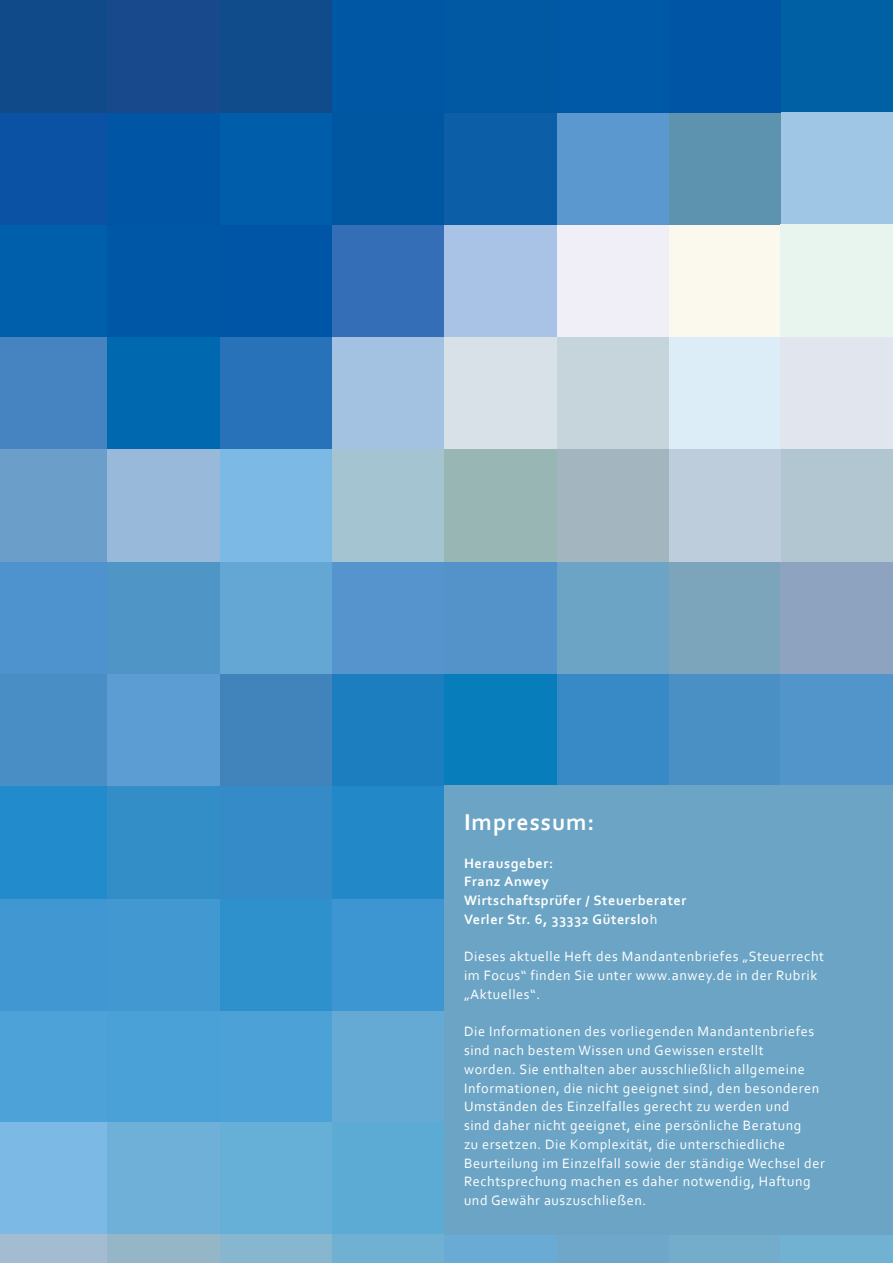
<style>
.page{position:relative;width:893px;height:1263px;background:#fff}
.page>*{position:absolute;margin:0;border:0;box-sizing:border-box;transform-origin:0 0}
.t1{font:700 24px "Corbel";color:#fff}
.t2{font:14.25px/18.8px "Corbel";letter-spacing:.04em;color:#fff}
.t3{font:700 14.25px/18.8px "Corbel";letter-spacing:.04em;color:#fff}
.s1{font-weight:400}
</style>
<div class="page">
<div style="left:781px;top:0;width:112px;height:112px;background:#0060a4"></div>
<div style="left:668px;top:1235px;width:113px;height:28px;background:#74adcc"></div>
<div style="left:556px;top:1235px;width:112px;height:28px;background:#6fa7cb"></div>
<div style="left:444px;top:1235px;width:112px;height:28px;background:#69abd5"></div>
<div style="left:332px;top:1010px;width:112px;height:113px;background:#64aad4"></div>
<div style="left:332px;top:1123px;width:112px;height:112px;background:#5babd5"></div>
<div style="left:332px;top:1235px;width:112px;height:28px;background:#70b0d3"></div>
<div style="left:219px;top:1010px;width:113px;height:113px;background:#4ca1d7"></div>
<div style="left:219px;top:1123px;width:113px;height:112px;background:#66afd7"></div>
<div style="left:219px;top:1235px;width:113px;height:28px;background:#87b6cf"></div>
<div style="left:0;top:1010px;width:107px;height:113px;background:#4da3d7"></div>
<div style="left:107px;top:1010px;width:112px;height:113px;background:#4aa1d8"></div>
<div style="left:0;top:1123px;width:107px;height:112px;background:#7cbae5"></div>
<div style="left:107px;top:1123px;width:112px;height:112px;background:#6eb0d7"></div>
<div style="left:0;top:1235px;width:107px;height:28px;background:#a3bcd2"></div>
<div style="left:107px;top:1235px;width:112px;height:28px;background:#95b6c7"></div>
<div style="left:332px;top:898px;width:112px;height:112px;background:#3d95d1"></div>
<div style="left:219px;top:898px;width:113px;height:112px;background:#2f91cc"></div>
<div style="left:0;top:898px;width:107px;height:112px;background:#4097d1"></div>
<div style="left:107px;top:898px;width:112px;height:112px;background:#4299d1"></div>
<div style="left:332px;top:786px;width:112px;height:112px;background:#2388c8"></div>
<div style="left:219px;top:786px;width:113px;height:112px;background:#348bc7"></div>
<div style="left:0;top:786px;width:107px;height:112px;background:#218bcb"></div>
<div style="left:107px;top:786px;width:112px;height:112px;background:#338ec8"></div>
<div style="left:668px;top:674px;width:113px;height:112px;background:#4b90c4"></div>
<div style="left:556px;top:674px;width:112px;height:112px;background:#388ac7"></div>
<div style="left:444px;top:674px;width:112px;height:112px;background:#087dbc"></div>
<div style="left:332px;top:674px;width:112px;height:112px;background:#1c7ebe"></div>
<div style="left:219px;top:674px;width:113px;height:112px;background:#4184bc"></div>
<div style="left:0;top:674px;width:107px;height:112px;background:#498ec5"></div>
<div style="left:107px;top:674px;width:112px;height:112px;background:#5c9dd4"></div>
<div style="left:668px;top:561px;width:113px;height:113px;background:#7ca4bb"></div>
<div style="left:556px;top:561px;width:112px;height:113px;background:#6ba4c4"></div>
<div style="left:444px;top:561px;width:112px;height:113px;background:#5492ca"></div>
<div style="left:332px;top:561px;width:112px;height:113px;background:#5694cd"></div>
<div style="left:219px;top:561px;width:113px;height:113px;background:#64a7d5"></div>
<div style="left:0;top:561px;width:107px;height:113px;background:#4e92ce"></div>
<div style="left:107px;top:561px;width:112px;height:113px;background:#4f95c5"></div>
<div style="left:781px;top:674px;width:112px;height:112px;background:#5195ca"></div>
<div style="left:781px;top:561px;width:112px;height:113px;background:#8ea3bf"></div>
<div style="left:781px;top:449px;width:112px;height:112px;background:#b1c6d1"></div>
<div style="left:668px;top:449px;width:113px;height:112px;background:#becddc"></div>
<div style="left:556px;top:449px;width:112px;height:112px;background:#a3b5be"></div>
<div style="left:444px;top:449px;width:112px;height:112px;background:#97b6b4"></div>
<div style="left:332px;top:449px;width:112px;height:112px;background:#a5c4d1"></div>
<div style="left:219px;top:449px;width:113px;height:112px;background:#7cbae5"></div>
<div style="left:0;top:449px;width:107px;height:112px;background:#6b9fc9"></div>
<div style="left:107px;top:449px;width:112px;height:112px;background:#98b9d9"></div>
<div style="left:668px;top:337px;width:113px;height:112px;background:#dcedf7"></div>
<div style="left:556px;top:337px;width:112px;height:112px;background:#c6d4db"></div>
<div style="left:444px;top:337px;width:112px;height:112px;background:#d7e1e7"></div>
<div style="left:332px;top:337px;width:112px;height:112px;background:#a3c1e0"></div>
<div style="left:219px;top:337px;width:113px;height:112px;background:#2772b8"></div>
<div style="left:0;top:337px;width:107px;height:112px;background:#4683c1"></div>
<div style="left:107px;top:337px;width:112px;height:112px;background:#0068af"></div>
<div style="left:668px;top:225px;width:113px;height:112px;background:#fbf9ee"></div>
<div style="left:556px;top:225px;width:112px;height:112px;background:#f0eff7"></div>
<div style="left:444px;top:225px;width:112px;height:112px;background:#a8c3e6"></div>
<div style="left:332px;top:225px;width:112px;height:112px;background:#346eb7"></div>
<div style="left:219px;top:225px;width:113px;height:112px;background:#0055a6"></div>
<div style="left:0;top:225px;width:107px;height:112px;background:#005fab"></div>
<div style="left:107px;top:225px;width:112px;height:112px;background:#0057a5"></div>
<div style="left:781px;top:112px;width:112px;height:113px;background:#9fc7e5"></div>
<div style="left:668px;top:112px;width:113px;height:113px;background:#5e93b0"></div>
<div style="left:556px;top:112px;width:112px;height:113px;background:#5a98cf"></div>
<div style="left:444px;top:112px;width:112px;height:113px;background:#0c5ea7"></div>
<div style="left:332px;top:112px;width:112px;height:113px;background:#0057a1"></div>
<div style="left:219px;top:112px;width:113px;height:113px;background:#005da9"></div>
<div style="left:0;top:112px;width:107px;height:113px;background:#0b52a5"></div>
<div style="left:107px;top:112px;width:112px;height:113px;background:#0055a4"></div>
<div style="left:668px;top:0;width:113px;height:112px;background:#0056a4"></div>
<div style="left:556px;top:0;width:112px;height:112px;background:#0059a7"></div>
<div style="left:444px;top:0;width:112px;height:112px;background:#0059a2"></div>
<div style="left:332px;top:0;width:112px;height:112px;background:#0057a4"></div>
<div style="left:219px;top:0;width:113px;height:112px;background:#104c8c"></div>
<div style="left:0;top:0;width:107px;height:112px;background:#104a88"></div>
<div style="left:107px;top:0;width:112px;height:112px;background:#18498c"></div>
<div style="left:781px;top:1235px;width:112px;height:28px;background:#71b1d1"></div>
<div style="left:781px;top:337px;width:112px;height:112px;background:#e1e5ee"></div>
<div style="left:781px;top:225px;width:112px;height:112px;background:#e8f4ee"></div>
<div style="left:444px;top:786px;width:449px;height:449px;background:#6ba4c4"></div>
<h1 class="t1" style="left:464px;top:807px;width:132px">I mpressum:</h1>
<p class="t3" style="left:464px;top:853px;width:224px">Herausgeber:<br>Franz Anwey<br>Wirtschaftsprüfer / Steuerberater<br>Verler Str. 6, 33332 Güterslo<span class="s1">h</span></p>
<p class="t2" style="left:464px;top:947px;width:362px">Dieses aktuelle Heft des Mandantenbriefes „Steuerrecht im Focus“ finden Sie unter www.anwey.de in der Rubrik „Aktuelles“.</p>
<p class="t2" style="left:464px;top:1022px;width:362px">Die Informationen des vorliegenden Mandantenbriefes sind nach bestem Wissen und Gewissen erstellt<br>worden. Sie enthalten aber ausschließlich allgemeine Informationen, die nicht geeignet sind, den besonderen Umständen des Einzelfalles gerecht zu werden und<br>sind daher nicht geeignet, eine persönliche Beratung<br>zu ersetzen. Die Komplexität, die unterschiedliche Beurteilung im Einzelfall sowie der ständige Wechsel der Rechtsprechung machen es daher notwendig, Haftung und Gewähr auszuschließen.</p>
</div>
